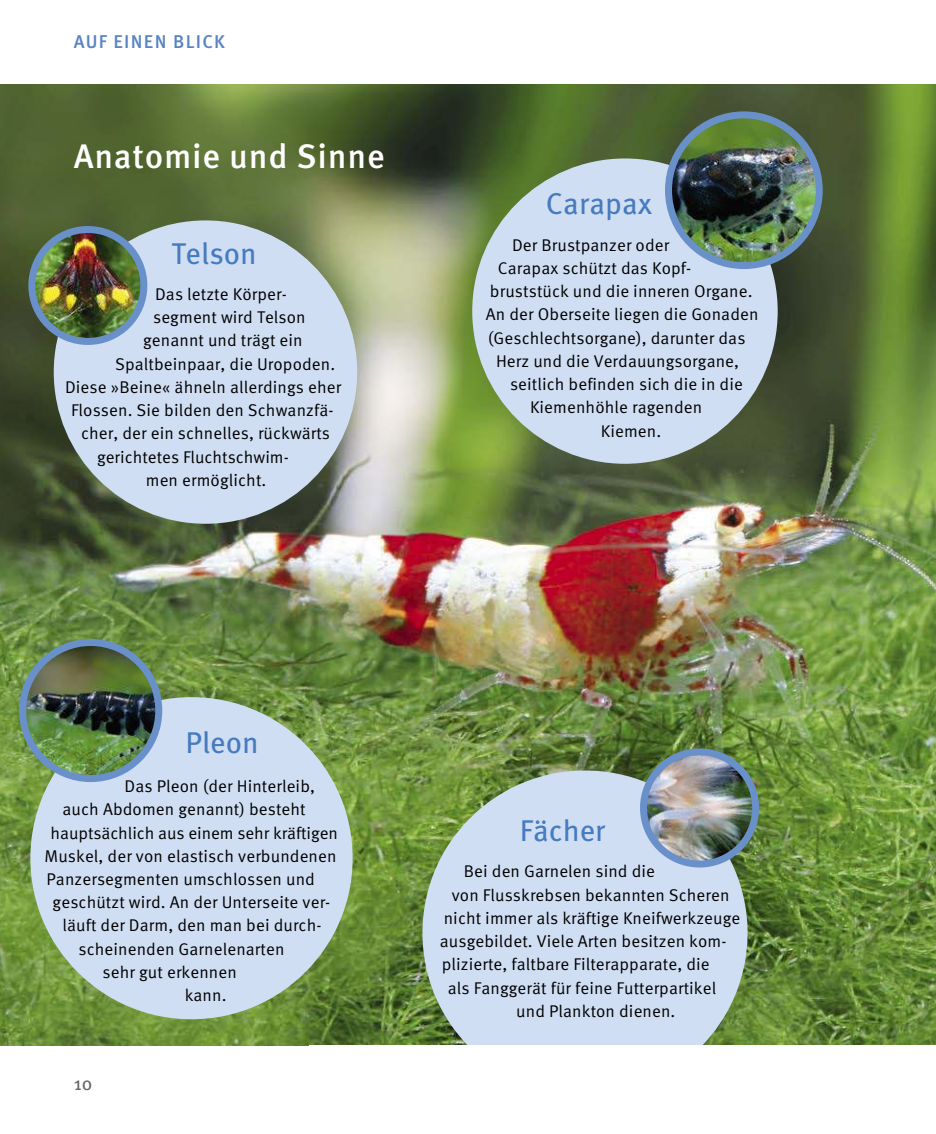
<style>
.page{position:relative;width:936px;height:1134px;background:#fff}
.page>*{position:absolute;margin:0;border:0;box-sizing:border-box;transform-origin:0 0}
.t1{font:500 34px "Meta OT";letter-spacing:.02em;color:#fff}
.t2{font:30px "Meta OT";color:#467bbe}
.t3{font:500 18.4px "Meta OT";letter-spacing:.07em;color:#5884c2}
.t4{font:18.4px "Meta OT";color:#636363}
.t5{font:17px "Meta OT Norm";letter-spacing:.005em;color:#000}
</style>
<div class="page">
<img style="left:0;top:84px;width:935px;height:961px">
<div style="left:422px;top:770px;width:325px;height:325px;background:#cfdef3;border-radius:50%"></div>
<img style="left:643px;top:752px;width:112px;height:112px">
<div style="left:640px;top:748px;width:119px;height:119px;border:7px solid #6a90c9;border-radius:50%"></div>
<div style="left:309px;top:1045px;width:626px;height:69px;background:#fff"></div>
<div style="left:30px;top:697px;width:322px;height:322px;background:#cfdef3;border-radius:50%"></div>
<div style="left:472px;top:158px;width:305px;height:306px;background:#cfdef3;border-radius:50%"></div>
<div style="left:54px;top:220px;width:303px;height:304px;background:#cfdef3;border-radius:50%"></div>
<img style="left:32px;top:229px;width:112px;height:112px;border-radius:56px">
<div style="left:28px;top:226px;width:119px;height:119px;border:7px solid #6a90c9;border-radius:50%"></div>
<img style="left:668px;top:115px;width:151px;height:151px;border-radius:75px">
<div style="left:665px;top:111px;width:157px;height:158px;border:7px solid #6a90c9;border-radius:50%"></div>
<img style="left:23px;top:642px;width:136px;height:136px;border-radius:68px">
<div style="left:19px;top:639px;width:143px;height:143px;border:7px solid #6a90c9;border-radius:50%"></div>
<p class="t3" style="left:74px;top:31px;width:153px">AUF EINEN BLICK</p>
<h1 class="t1" style="left:74px;top:136px;width:312px">Anatomie und Sinne</h1>
<h2 class="t2" style="left:171px;top:242px;width:87px">Telson</h2>
<p class="t5" style="left:155px;top:287px;width:133px">Das letzte Körper-</p>
<p class="t5" style="left:153px;top:310px;width:154px">segment wird Telson</p>
<p class="t5" style="left:143px;top:333px;width:161px">ge nannt und trägt ein</p>
<p class="t5" style="left:115px;top:356px;width:222px">Spaltbeinpaar, die Uropoden.</p>
<p class="t5" style="left:65px;top:380px;width:278px">Diese »Beine« ähneln allerdings eher</p>
<p class="t5" style="left:71px;top:403px;width:264px">Flossen. Sie bilden den Schwanzfä-</p>
<p class="t5" style="left:81px;top:426px;width:250px">cher, der ein schnelles, rückwärts</p>
<p class="t5" style="left:97px;top:449px;width:193px">ge richtetes Fluchtschwim-</p>
<p class="t5" style="left:146px;top:473px;width:122px">men ermöglicht.</p>
<h2 class="t2" style="left:546px;top:192px;width:108px">Carapax</h2>
<p class="t5" style="left:512px;top:238px;width:159px">Der Brustpanzer oder</p>
<p class="t5" style="left:498px;top:261px;width:195px">Carapax schützt das Kopf-</p>
<p class="t5" style="left:490px;top:284px;width:264px">bruststück und die inneren Organe.</p>
<p class="t5" style="left:486px;top:307px;width:274px">An der Oberseite liegen die Gonaden</p>
<p class="t5" style="left:488px;top:331px;width:259px">(Geschlechtsorgane), darunter das</p>
<p class="t5" style="left:496px;top:354px;width:245px">Herz und die Verdauungsorgane,</p>
<p class="t5" style="left:510px;top:377px;width:234px">seitlich befinden sich die in die</p>
<p class="t5" style="left:530px;top:400px;width:174px">Kiemenhöhle ragenden</p>
<p class="t5" style="left:601px;top:424px;width:62px">Kiemen.</p>
<h2 class="t2" style="left:185px;top:731px;width:75px">Pleon</h2>
<p class="t5" style="left:125px;top:779px;width:192px">Das Pleon (der Hinterleib,</p>
<p class="t5" style="left:63px;top:802px;width:245px">auch Abdomen genannt) be steht</p>
<p class="t5" style="left:51px;top:825px;width:289px">hauptsächlich aus einem sehr kräftigen</p>
<p class="t5" style="left:45px;top:849px;width:293px">Muskel, der von elastisch verbundenen</p>
<p class="t5" style="left:47px;top:872px;width:270px">Panzersegmenten um schlossen und</p>
<p class="t5" style="left:53px;top:895px;width:279px">geschützt wird. An der Unterseite ver-</p>
<p class="t5" style="left:63px;top:918px;width:260px">läuft der Darm, den man bei durch-</p>
<p class="t5" style="left:79px;top:941px;width:207px">scheinenden Garnelen arten</p>
<p class="t5" style="left:103px;top:965px;width:136px">sehr gut erkennen</p>
<p class="t5" style="left:185px;top:988px;width:43px">kann.</p>
<p class="t4" style="left:74px;top:1076px;width:20px">10</p>
<h2 class="t2" style="left:519px;top:819px;width:87px">Fächer</h2>
<p class="t5" style="left:464px;top:864px;width:193px">Bei den Garnelen sind die</p>
<p class="t5" style="left:452px;top:887px;width:279px">von Flusskrebsen bekannten Scheren</p>
<p class="t5" style="left:443px;top:911px;width:298px">nicht immer als kräftige Kneifwerkzeuge</p>
<p class="t5" style="left:440px;top:934px;width:288px">ausgebildet. Viele Arten besitzen kom-</p>
<p class="t5" style="left:442px;top:957px;width:269px">plizierte, faltbare Filterapparate, die</p>
<p class="t5" style="left:448px;top:980px;width:270px">als Fanggerät für feine Futterpartikel</p>
<p class="t5" style="left:516px;top:1004px;width:161px">und Plankton dienen.</p>
</div>
